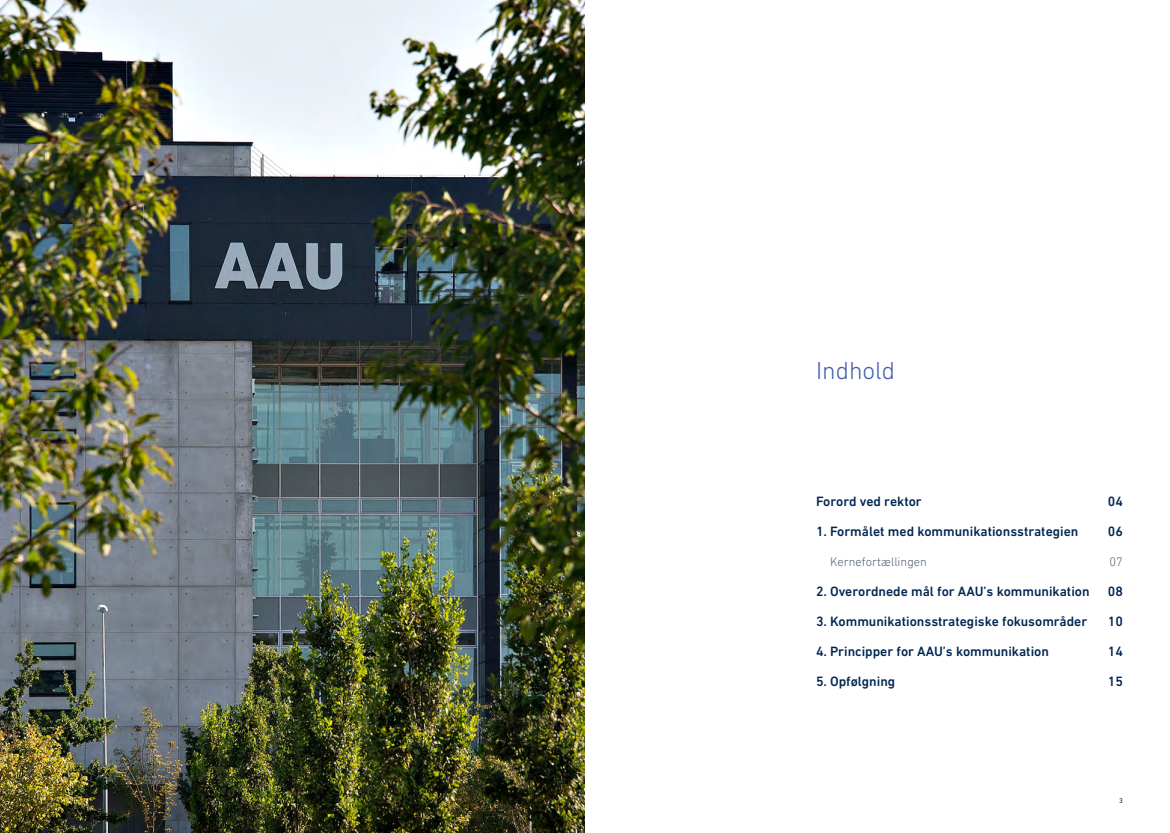
<style>
.page{position:relative;width:1170px;height:833px;background:#fff}
.page>*{position:absolute;margin:0;border:0;box-sizing:border-box;transform-origin:0 0}
.t1{font:300 25px "DIN Next LT Pro";color:#4260aa}
.t2{font:500 13.75px/30px "DIN Next LT Pro";color:#002653}
.t3{font:300 12.5px "DIN Next LT Pro";color:#54616e}
.t4{font:6.88px "DIN Next LT Pro";color:#002653}
</style>
<div class="page">
<img style="left:0;top:0;width:585px;height:833px">
<h1 class="t1" style="left:816px;top:356px;width:81px">Indhold</h1>
<p class="t2" style="left:816px;top:486px;width:107px">Forord ved rektor</p>
<p class="t2" style="left:816px;top:516px;width:264px">1. Formålet med kommunikationsstrategien</p>
<p class="t3" style="left:830px;top:555px;width:98px">Kernefortællingen</p>
<p class="t2" style="left:816px;top:576px;width:275px">2. Overordnede mål for AAU’s kommunikation</p>
<p class="t2" style="left:816px;top:606px;width:272px">3. Kommunikationsstrategiske fokusområder</p>
<p class="t2" style="left:816px;top:636px;width:234px">4. Principper for AAU’s kommunikation</p>
<p class="t2" style="left:816px;top:666px;width:81px">5. Opfølgning</p>
<p class="t2" style="left:1107px;top:486px;width:17px">04<br>06</p>
<p class="t3" style="left:1109px;top:555px;width:15px">07</p>
<p class="t2" style="left:1107px;top:576px;width:17px;text-align:justify">08<br>10<br>14<br>15</p>
<p class="t4" style="left:1119px;top:796px;width:5px">3</p>
</div>
